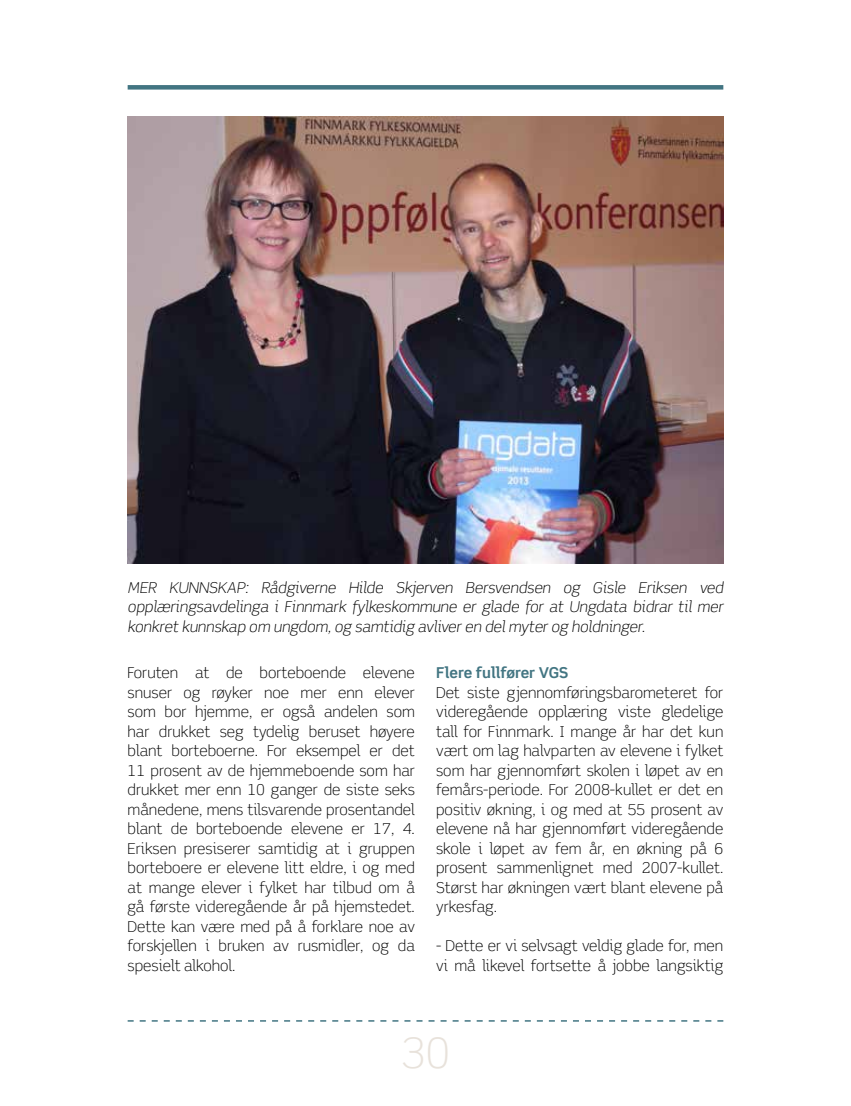
<style>
.page{position:relative;width:851px;height:1106px;background:#fff}
.page>*{position:absolute;margin:0;border:0;box-sizing:border-box;transform-origin:0 0}
.t1{font:300 42px "Scene Alt";color:#e8e2db}
.t2{font:300 15px/19.5px "Scene Alt";color:#000;text-align:justify}
.t3{font:italic 300 15px/19.5px "Scene Alt";color:#000;text-align:justify}
.t4{font:700 15px "Scene Alt";color:#427582}
</style>
<div class="page">
<div style="left:128px;top:85px;width:595px;height:5px;background:#427582"></div>
<svg style="left:128px;top:1020px;width:595px;height:1px"></svg>
<img style="left:128px;top:117px;width:595px;height:446px">
<p class="t3" style="left:128px;top:577px;width:597px">MER KUNNSKAP: Rådgiverne Hilde Skjerven Bersvendsen og Gisle Eriksen ved opplæringsavdelinga i Finnmark fylkeskommune er glade for at Ungdata bidrar til mer konkret kunnskap om ungdom, og samtidig avliver en del myter og holdninger.</p>
<p class="t2" style="left:128px;top:663px;width:289px">Foruten at de borteboende elevene snuser og røyker noe mer enn elever som bor hjemme, er også andelen som har drukket seg tydelig beruset høyere blant borteboerne. For eksempel er det 11 prosent av de hjemmeboende som har drukket mer enn 10 ganger de siste seks månedene, mens tilsvarende prosentandel blant de borteboende elevene er 17, 4.<br>Eriksen presiserer samtidig at i gruppen borteboere er elevene litt eldre, i og med at mange elever i fylket har tilbud om å gå første videregående år på hjemstedet.<br>Dette kan være med på å forklare noe av forskjellen i bruken av rusmidler, og da spesielt alkohol.</p>
<p class="t4" style="left:436px;top:663px;width:134px">Flere fullfører VGS</p>
<p class="t2" style="left:436px;top:682px;width:289px">Det siste gjennomføringsbarometeret for videregående opplæring viste gledelige tall for Finnmark. I mange år har det kun vært om lag halvparten av elevene i fylket som har gjennomført skolen i løpet av en femårs-periode. For 2008-kullet er det en positiv økning, i og med at 55 prosent av elevene nå har gjennomført videregående skole i løpet av fem år, en økning på 6 prosent sammenlignet med 2007-kullet.<br>Størst har økningen vært blant elevene på yrkesfag.</p>
<p class="t2" style="left:436px;top:936px;width:289px">- Dette er vi selvsagt veldig glade for, men vi må likevel fortsette å jobbe langsiktig</p>
<h1 class="t1" style="left:400px;top:1028px;width:51px">30</h1>
</div>
